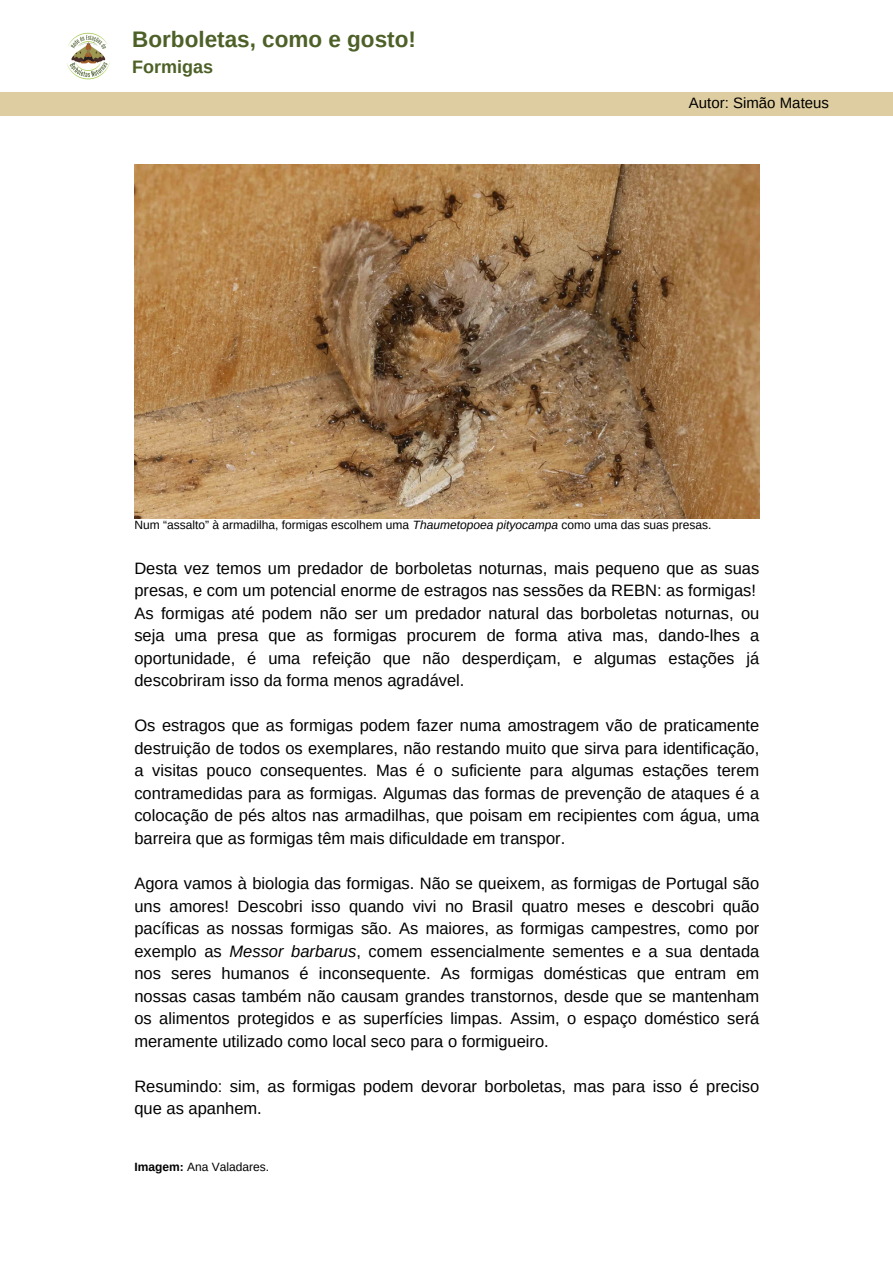
<style>
.page{position:relative;width:893px;height:1264px;background:#fff}
.page>*{position:absolute;margin:0;border:0;box-sizing:border-box;transform-origin:0 0}
.t1{font:700 22.5px "Arimo";color:#4d6027}
.t2{font:700 18px "Arimo";color:#4d6027}
.t3{font:16.5px/22.5px "Arimo";color:#000;text-align:justify}
.t4{font:15px "Arimo";color:#000}
.t5{font:12px "Arimo";color:#000}
.s1{font-style:italic}
.s2{font-weight:700}
</style>
<div class="page">
<div style="left:0;top:92px;width:892px;height:23px;background:#decda0"></div>
<img style="left:134px;top:165px;width:625px;height:353px">
<img style="left:67px;top:32px;width:43px;height:48px">
<p class="t1" style="left:132px;top:27px;width:285px">Borboletas, como e gosto!</p>
<p class="t2" style="left:132px;top:57px;width:82px">Formigas</p>
<p class="t4" style="left:689px;top:95px;width:142px">Autor: Simão Mateus</p>
<p class="t5" style="left:134px;top:518px;width:578px">Num “assalto” à armadilha, formigas escolhem uma <span class="s1">Thaumetopoea pityocampa</span> como uma das suas presas.</p>
<p class="t3" style="left:134px;top:557px;width:626px">Desta vez temos um predador de borboletas noturnas, mais pequeno que as suas presas, e com um potencial enorme de estragos nas sessões da REBN: as formigas!</p>
<p class="t3" style="left:134px;top:602px;width:626px">As formigas até podem não ser um predador natural das borboletas noturnas, ou seja uma presa que as formigas procurem de forma ativa mas, dando-lhes a oportunidade, é uma refeição que não desperdiçam, e algumas estações já descobriram isso da forma menos agradável.</p>
<p class="t3" style="left:134px;top:714px;width:626px">Os estragos que as formigas podem fazer numa amostragem vão de praticamente destruição de todos os exemplares, não restando muito que sirva para identificação, a visitas pouco consequentes. Mas é o suficiente para algumas estações terem contramedidas para as formigas. Algumas das formas de prevenção de ataques é a colocação de pés altos nas armadilhas, que poisam em recipientes com água, uma barreira que as formigas têm mais dificuldade em transpor.</p>
<p class="t3" style="left:134px;top:872px;width:626px">Agora vamos à biologia das formigas. Não se queixem, as formigas de Portugal são uns amores! Descobri isso quando vivi no Brasil quatro meses e descobri quão pacíficas as nossas formigas são. As maiores, as formigas campestres, como por exemplo as <span class="s1">Messor barbarus</span>, comem essencialmente sementes e a sua dentada nos seres humanos é inconsequente. As formigas domésticas que entram em nossas casas também não causam grandes transtornos, desde que se mantenham os alimentos protegidos e as superfícies limpas. Assim, o espaço doméstico será meramente utilizado como local seco para o formigueiro.</p>
<p class="t3" style="left:134px;top:1074px;width:626px">Resumindo: sim, as formigas podem devorar borboletas, mas para isso é preciso que as apanhem.</p>
<p class="t5" style="left:134px;top:1160px;width:136px"><span class="s2">Imagem:</span> Ana Valadares.</p>
</div>
